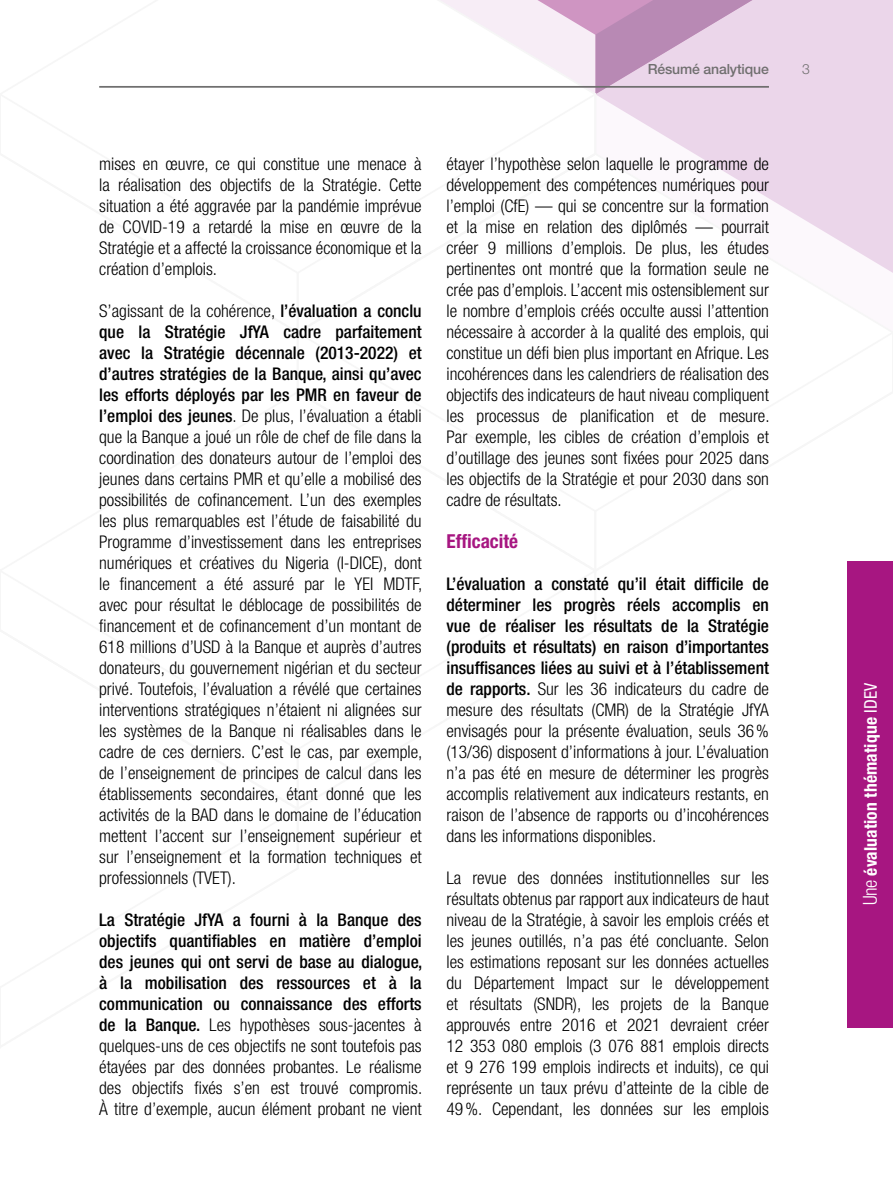
<style>
.page{position:relative;width:893px;height:1191px;background:#fff}
.page>*{position:absolute;margin:0;border:0;box-sizing:border-box;transform-origin:0 0}
.t1{font:700 condensed 19.25px "Helvetica Neue LT Std";color:#a71681}
.t2{font:300 condensed 17.5px/21px "Helvetica Neue LT Std";color:#000;text-align:justify}
.t3{font:700 condensed 17.5px "Helvetica Neue LT Std";letter-spacing:.01em;color:#fff}
.t4{font:500 14px "Helvetica Neue LT Std";letter-spacing:-.01em;color:#706f6f}
.t5{font:300 14px "Helvetica Neue LT Std";color:#706f6f}
.s1{font-weight:500}
.s2{font-weight:300;font-size:19.25px}
.s3{font-weight:400}
</style>
<div class="page">
<div style="left:773px;top:0;width:120px;height:94px;background:#ebd6ea"></div>
<svg style="left:598px;top:94px;width:295px;height:58px;fill:#ebd6ea"></svg>
<svg style="left:597px;top:0;width:176px;height:94px;background:#d5b3d2"></svg>
<svg style="left:692px;top:152px;width:201px;height:121px"></svg>
<svg style="left:440px;top:0;width:157px;height:91px"></svg>
<hr style="left:99px;top:86px;width:670px;height:2px;background:#706f6f">
<div style="left:847px;top:561px;width:46px;height:466px;background:#a71681"></div>
<p class="t4" style="left:648px;top:61px;width:123px">Résumé analytique</p>
<p class="t5" style="left:802px;top:61px;width:9px">3</p>
<p class="t2" style="left:99px;top:153px;width:324px">mises en œuvre, ce qui constitue une menace à la réalisation des objectifs de la Stratégie. Cette situation a été aggravée par la pandémie imprévue de COVID-19 a retardé la mise en œuvre de la Stratégie et a affecté la croissance économique et la création d’emplois.</p>
<p class="t2" style="left:99px;top:300px;width:325px">S’agissant de la cohérence, <span class="s1">l’évaluation a conclu que la Stratégie JfYA cadre parfaitement avec la Stratégie décennale (2013-2022) et d’autres stratégies de la Banque, ainsi qu’avec les efforts déployés par les PMR en faveur de l’emploi des jeunes</span>. De plus, l’évaluation a établi que la Banque a joué un rôle de chef de file dans la coordination des donateurs autour de l’emploi des jeunes dans certains PMR et qu’elle a mobilisé des possibilités de cofinancement. L’un des exemples les plus remarquables est l’étude de faisabilité du Programme d’investissement dans les entreprises numériques et créatives du Nigeria (I-DICE), dont le financement a été assuré par le YEI MDTF, avec pour résultat le déblocage de possibilités de financement et de cofinancement d’un montant de 618 millions d’USD à la Banque et auprès d’autres donateurs, du gouvernement nigérian et du secteur privé. Toutefois, l’évaluation a révélé que certaines interventions stratégiques n’étaient ni alignées sur les systèmes de la Banque ni réalisables dans le cadre de ces derniers. C’est le cas, par exemple, de l’enseignement de principes de calcul dans les établissements secondaires, étant donné que les activités de la BAD dans le domaine de l’éducation mettent l’accent sur l’enseignement supérieur et sur l’enseignement et la formation techniques et professionnels (TVET).</p>
<p class="t2" style="left:99px;top:909px;width:325px"><span class="s1">La Stratégie JfYA a fourni à la Banque des objectifs quantifiables en matière d’emploi des jeunes qui ont servi de base au dialogue, à la mobilisation des ressources et à la communication ou connaissance des efforts de la Banque.</span> Les hypothèses sous-jacentes à quelques-uns de ces objectifs ne sont toutefois pas étayées par des données probantes. Le réalisme des objectifs fixés s’en est trouvé compromis.<br>À titre d’exemple, aucun élément probant ne vient</p>
<p class="t2" style="left:446px;top:153px;width:325px">étayer l’hypothèse selon laquelle le programme de développement des compétences numériques pour l’emploi (CfE) — qui se concentre sur la formation et la mise en relation des diplômés — pourrait créer 9 millions d’emplois. De plus, les études pertinentes ont montré que la formation seule ne crée pas d’emplois. L’accent mis ostensiblement sur le nombre d’emplois créés occulte aussi l’attention nécessaire à accorder à la qualité des emplois, qui constitue un défi bien plus important en Afrique. Les incohérences dans les calendriers de réalisation des objectifs des indicateurs de haut niveau compliquent les processus de planification et de mesure.<br>Par exemple, les cibles de création d’emplois et d’outillage des jeunes sont fixées pour 2025 dans les objectifs de la Stratégie et pour 2030 dans son cadre de résultats.</p>
<p class="t1" style="left:446px;top:529px;width:73px">Efficacité</p>
<p class="t2" style="left:446px;top:573px;width:324px"><span class="s1">L’évaluation a constaté qu’il était difficile de déterminer les progrès réels accomplis en vue de réaliser les résultats de la Stratégie (produits et résultats) en raison d’importantes insuffisances liées au suivi et à l’établissement de rapports.</span> Sur les 36 indicateurs du cadre de mesure des résultats (CMR) de la Stratégie JfYA envisagés pour la présente évaluation, seuls 36% (13/36) disposent d’informations à jour. L’évaluation n’a pas été en mesure de déterminer les progrès accomplis relativement aux indicateurs restants, en raison de l’absence de rapports ou d’incohérences dans les informations disponibles.</p>
<p class="t2" style="left:446px;top:867px;width:324px">La revue des données institutionnelles sur les résultats obtenus par rapport aux indicateurs de haut niveau de la Stratégie, à savoir les emplois créés et les jeunes outillés, n’a pas été concluante. Selon les estimations reposant sur les données actuelles du Département Impact sur le développement et résultats (SNDR), les projets de la Banque approuvés entre 2016 et 2021 devraient créer 12 353 080 emplois (3 076 881 emplois directs et 9 276 199 emplois indirects et induits), ce qui représente un taux prévu d’atteinte de la cible de 49%. Cependant, les données sur les emplois</p>
<p class="t3" style="left:860px;top:905px;width:224px;rotate:-90deg"><span class="s2">Une</span> évaluation thématique <span class="s3">IDEV</span></p>
</div>
